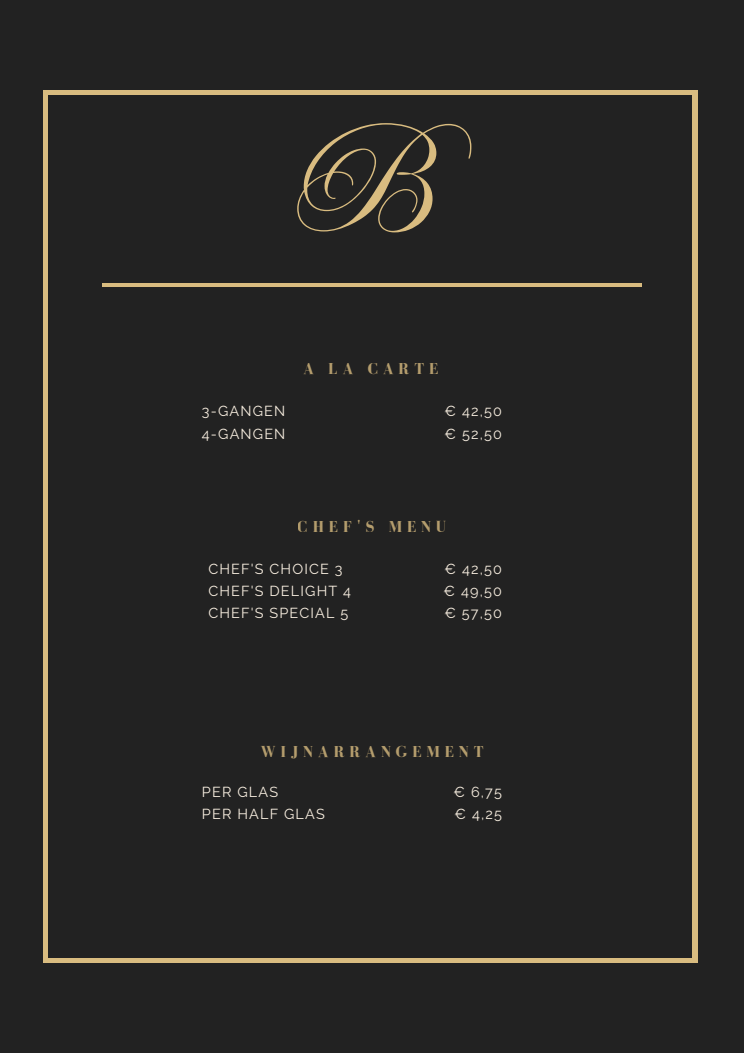
<style>
.page{position:relative;width:744px;height:1053px;background:#fff}
.page>*{position:absolute;margin:0;border:0;box-sizing:border-box;transform-origin:0 0}
.t1{font:160px "ITC Edwardian Script Com";color:#d9bc80}
.t2{font:700 16.24px "Bodoni FLF";letter-spacing:.3em;color:#d9bc80}
.t3{font:14.44px/22.2px "Raleway";letter-spacing:.08em;color:#f8eee0}
</style>
<div class="page">
<div style="left:0;top:0;width:744px;height:1052px;background:#222"></div>
<div style="left:43px;top:90px;width:655px;height:872px;background:#d9bc80"></div>
<div style="left:49px;top:95px;width:643px;height:862px;background:#222"></div>
<hr style="left:102px;top:284px;width:540px;height:2px;background:#d9bc80">
<h1 class="t1" style="left:279px;top:90px;width:150px">B</h1>
<p class="t3" style="left:202px;top:400px;width:85px">3-GANGEN<br>4-GANGEN</p>
<p class="t2" style="left:303px;top:360px;width:137px">A LA CARTE</p>
<p class="t3" style="left:445px;top:400px;width:59px">€ 42,50 € 52,50</p>
<p class="t2" style="left:298px;top:517px;width:150px">CHEF'S MENU</p>
<p class="t3" style="left:208px;top:557px;width:144px">CHEF'S CHOICE 3<br>CHEF'S DELIGHT 4<br>CHEF'S SPECIAL 5</p>
<p class="t3" style="left:444px;top:557px;width:60px;text-align:justify">€ 42,50 € 49,50 € 57,50</p>
<p class="t2" style="left:260px;top:742px;width:225px">WIJNARRANGEMENT</p>
<p class="t3" style="left:202px;top:780px;width:124px">PER GLAS<br>PER HALF GLAS</p>
<p class="t3" style="left:454px;top:780px;width:50px">€ 6,75 € 4,25</p>
</div>
